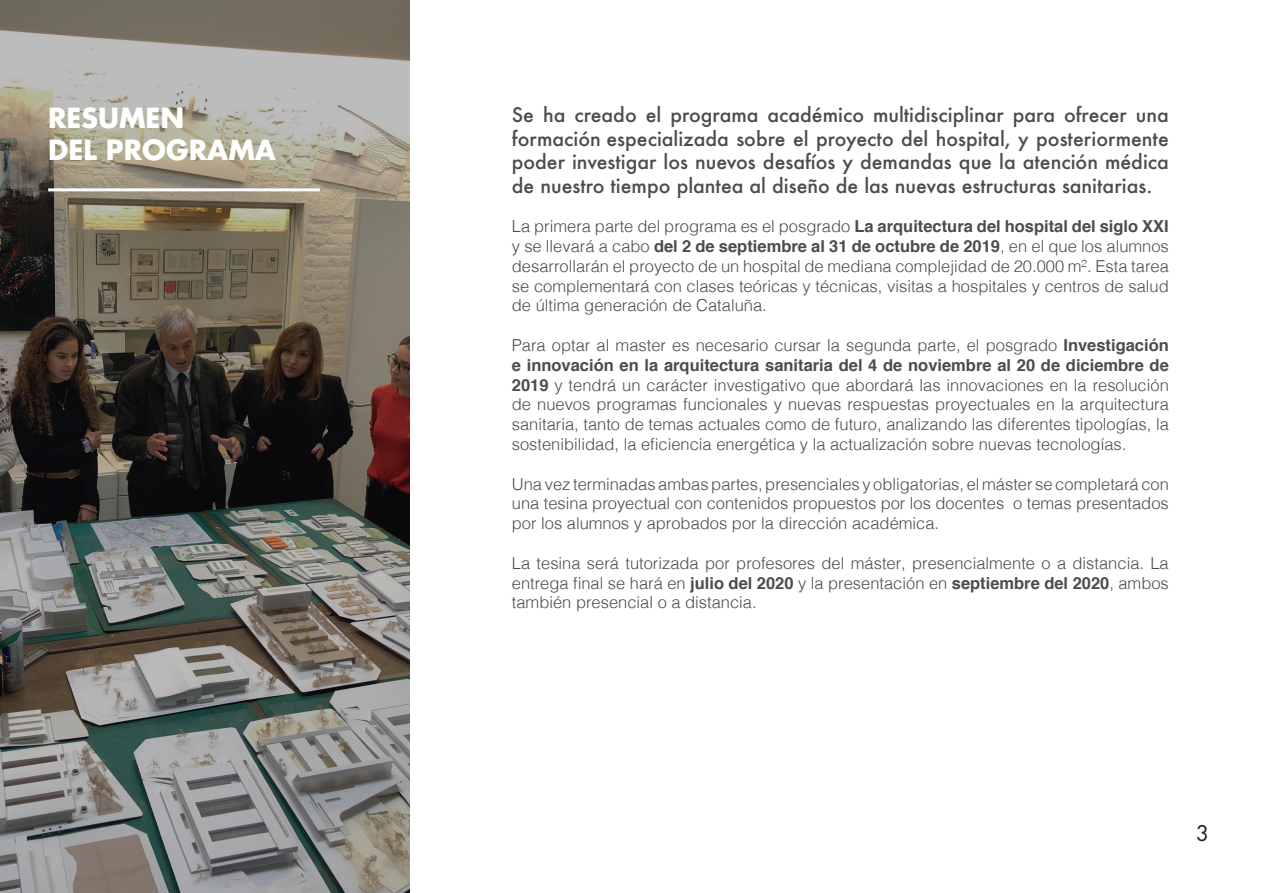
<style>
.page{position:relative;width:1263px;height:893px;background:#fff}
.page>*{position:absolute;margin:0;border:0;box-sizing:border-box;transform-origin:0 0}
.t1{font:700 27px/32.4px "Futura LT";color:#fff}
.t2{font:21px "Futura";color:#231f20}
.t3{font:500 19.5px/23.4px "Futura";color:#4b4c4d;text-align:justify}
.t4{font:300 16.5px/19.8px "Helvetica";color:#4b4c4d;text-align:justify}
.s1{font-weight:700}
</style>
<div class="page">
<svg style="left:0;top:0;width:410px;height:893px;background:#726e67"></svg>
<hr style="left:48px;top:188px;width:272px;height:3px;background:#fff">
<h1 class="t1" style="left:48px;top:101px;width:229px">RESUMEN<br>DEL PROGRAMA</h1>
<p class="t3" style="left:512px;top:103px;width:658px">Se ha creado el programa académico multidisciplinar para ofrecer una formación especializada sobre el proyecto del hospital, y posteriormente poder investigar los nuevos desafíos y demandas que la atención médica de nuestro tiempo plantea al diseño de las nuevas estructuras sanitarias.</p>
<p class="t4" style="left:512px;top:215px;width:658px">La primera parte del programa es el posgrado <span class="s1">La arquitectura del hospital del siglo XXI </span>y se llevará a cabo <span class="s1">del 2 de septiembre al 31 de octubre de 2019</span>, en el que los alumnos desarrollarán el proyecto de un hospital de mediana complejidad de 20.000 m². Esta tarea se complementará con clases teóricas y técnicas, visitas a hospitales y centros de salud de última generación de Cataluña.</p>
<p class="t4" style="left:512px;top:334px;width:659px">Para optar al master es necesario cursar la segunda parte, el posgrado <span class="s1">Investigación e innovación en la arquitectura sanitaria del 4 de noviembre al 20 de diciembre de 2019</span> y tendrá un carácter investigativo que abordará las innovaciones en la resolución de nuevos programas funcionales y nuevas respuestas proyectuales en la arquitectura sanitaria, tanto de temas actuales como de futuro, analizando las diferentes tipologías, la sostenibilidad, la eficiencia energética y la actualización sobre nuevas tecnologías.</p>
<p class="t4" style="left:512px;top:473px;width:658px">Una vez terminadas ambas partes, presenciales y obligatorias, el máster se completará con una tesina proyectual con contenidos propuestos por los docentes o temas presentados por los alumnos y aprobados por la dirección académica.</p>
<p class="t4" style="left:512px;top:552px;width:658px">La tesina será tutorizada por profesores del máster, presencialmente o a distancia. La entrega final se hará en <span class="s1">julio del 2020</span> y la presentación en <span class="s1">septiembre del 2020</span>, ambos también presencial o a distancia.</p>
<p class="t2" style="left:1196px;top:820px;width:14px">3</p>
</div>
